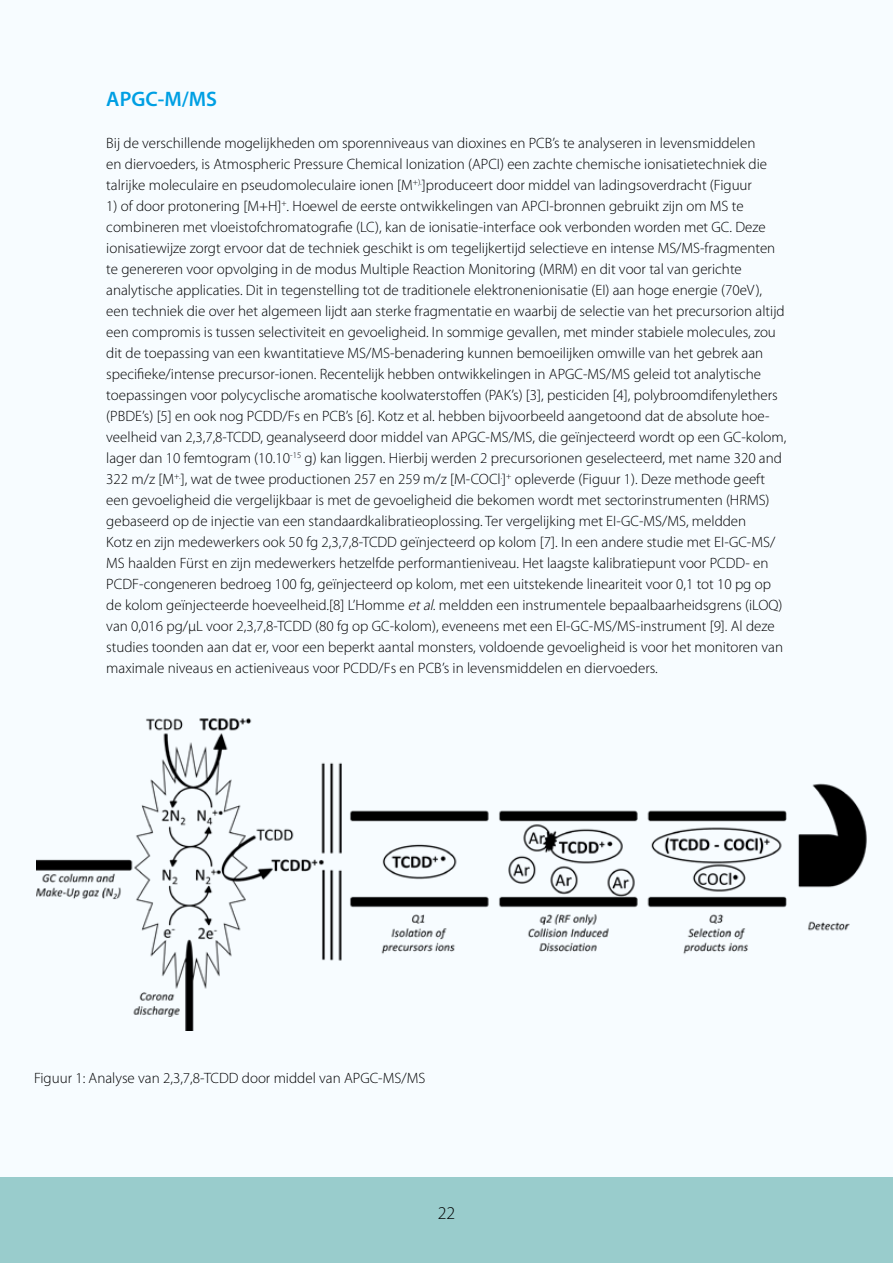
<style>
.page{position:relative;width:893px;height:1263px;background:#f7fcff}
.page>*{position:absolute;margin:0;border:0;box-sizing:border-box;transform-origin:0 0}
.t1{font:600 21px "Myriad Pro";color:#009fe3}
.t2{font:300 18px "Myriad Pro";color:#000}
.t3{font:300 15px/21px "Myriad Pro";color:#000}
.s1{font-style:italic}
</style>
<div class="page">
<div style="left:0;top:1177px;width:893px;height:86px;background:#9cc"></div>
<img style="left:36px;top:718px;width:831px;height:312px">
<h1 class="t1" style="left:106px;top:86px;width:112px">APGC-M/MS</h1>
<p class="t3" style="left:106px;top:133px;width:662px">Bij de verschillende mogelijkheden om sporenniveaus van dioxines en PCB’s te analyseren in levensmiddelen en diervoeders, is Atmospheric Pressure Chemical Ionization (APCI) een zachte chemische ionisatietechniek die talrijke moleculaire en pseudomoleculaire ionen [M<sup>+).</sup>]produceert door middel van ladingsoverdracht (Figuur</p>
<p class="t3" style="left:106px;top:196px;width:682px">1) of door protonering [M+H]<sup>+</sup>. Hoewel de eerste ontwikkelingen van APCI-bronnen gebruikt zijn om MS te combineren met vloeistofchromatografie (LC), kan de ionisatie-interface ook verbonden worden met GC. Deze ionisatiewijze zorgt ervoor dat de techniek geschikt is om tegelijkertijd selectieve en intense MS/MS-fragmenten te genereren voor opvolging in de modus Multiple Reaction Monitoring (MRM) en dit voor tal van gerichte analytische applicaties. Dit in tegenstelling tot de traditionele elektronenionisatie (EI) aan hoge energie (70eV), een techniek die over het algemeen lijdt aan sterke fragmentatie en waarbij de selectie van het precursorion altijd een compromis is tussen selectiviteit en gevoeligheid. In sommige gevallen, met minder stabiele molecules, zou dit de toepassing van een kwantitatieve MS/MS-benadering kunnen bemoeilijken omwille van het gebrek aan specifieke/intense precursor-ionen. Recentelijk hebben ontwikkelingen in APGC-MS/MS geleid tot analytische toepassingen voor polycyclische aromatische koolwaterstoffen (PAK’s) [3], pesticiden [4], polybroomdifenylethers (PBDE’s) [5] en ook nog PCDD/Fs en PCB’s [6]. Kotz et al. hebben bijvoorbeeld aangetoond dat de absolute hoe&shy;veelheid van 2,3,7,8-TCDD, geanalyseerd door middel van APGC-MS/MS, die geïnjecteerd wordt op een GC-kolom, lager dan 10 femtogram (10.10<sup>-15</sup> g) kan liggen. Hierbij werden 2 precursorionen geselecteerd, met name 320 and 322 m/z [M<sup>+.</sup>], wat de twee productionen 257 en 259 m/z [M-COCl<sup>.</sup>]<sup>+</sup> opleverde (Figuur 1). Deze methode geeft een gevoeligheid die vergelijkbaar is met de gevoeligheid die bekomen wordt met sectorinstrumenten (HRMS) gebaseerd op de injectie van een standaardkalibratieoplossing. Ter vergelijking met EI-GC-MS/MS, meldden<br>Kotz en zijn medewerkers ook 50 fg 2,3,7,8-TCDD geïnjecteerd op kolom [7]. In een andere studie met EI-GC-MS/ MS haalden Fürst en zijn medewerkers hetzelfde performantieniveau. Het laagste kalibratiepunt voor PCDD- en PCDF-congeneren bedroeg 100 fg, geïnjecteerd op kolom, met een uitstekende lineariteit voor 0,1 tot 10 pg op de kolom geïnjecteerde hoeveelheid.[8] L’Homme <span class="s1">etal.</span>meldden een instrumentele bepaalbaarheidsgrens (iLOQ) van 0,016 pg/µL voor 2,3,7,8-TCDD (80 fg op GC-kolom), eveneens met een EI-GC-MS/MS-instrument [9]. Al deze studies toonden aan dat er, voor een beperkt aantal monsters, voldoende gevoeligheid is voor het monitoren van maximale niveaus en actieniveaus voor PCDD/Fs en PCB’s in levensmiddelen en diervoeders.</p>
<p class="t3" style="left:34px;top:1068px;width:393px">Figuur 1: Analyse van 2,3,7,8-TCDD door middel van APGC-MS/MS</p>
<p class="t2" style="left:438px;top:1203px;width:19px">22</p>
</div>
